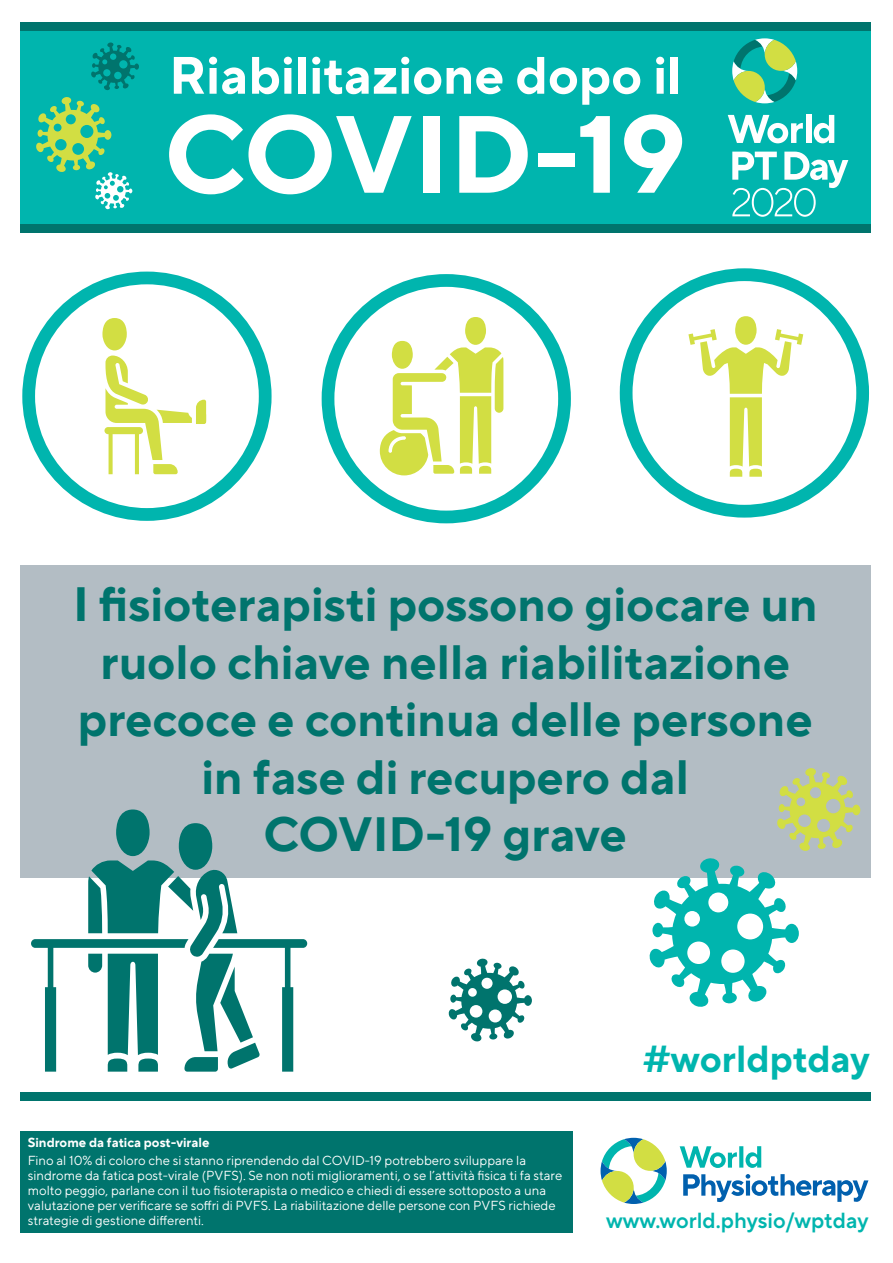
<style>
.page{position:relative;width:893px;height:1263px;background:#fff}
.page>*{position:absolute;margin:0;border:0;box-sizing:border-box;transform-origin:0 0}
.t1{font:700 109.5px "TT Norms Pro";color:#fff}
.t2{font:700 52.5px "TT Norms Pro";color:#fff}
.t3{font:700 48px/57.6px "TT Norms Pro";color:#00746d;text-align:center}
.t4{font:700 37.5px "TT Norms Pro";color:#00b5ae}
.t5{font:600 21.75px "TT Norms Pro";color:#00b5ae}
.t6{font:13.05px/15px "TT Norms Pro";color:#fff}
.t7{font:700 13.05px "TT Norms Pro";color:#fff}
</style>
<div class="page">
<div style="left:20px;top:565px;width:850px;height:313px;background:#b3bdc4"></div>
<div style="left:20px;top:25px;width:850px;height:199px;background:#00b5ae"></div>
<div style="left:20px;top:224px;width:850px;height:9px;background:#00746d"></div>
<div style="left:20px;top:22px;width:850px;height:9px;background:#00746d"></div>
<svg style="left:680px;top:1146px;width:57px;height:22px"></svg>
<svg style="left:739px;top:1146px;width:4px;height:21px"></svg>
<svg style="left:745px;top:1146px;width:16px;height:22px"></svg>
<svg style="left:683px;top:1174px;width:185px;height:28px"></svg>
<svg style="left:601px;top:1138px;width:66px;height:66px"></svg>
<div style="left:20px;top:1131px;width:553px;height:102px;background:#00746d"></div>
<div style="left:20px;top:1092px;width:850px;height:9px;background:#00746d"></div>
<svg style="left:649px;top:858px;width:150px;height:149px"></svg>
<svg style="left:448px;top:958px;width:84px;height:84px"></svg>
<svg style="left:777px;top:768px;width:83px;height:83px"></svg>
<svg style="left:31px;top:809px;width:276px;height:263px"></svg>
<svg style="left:380px;top:317px;width:123px;height:158px"></svg>
<div style="left:322px;top:274px;width:249px;height:249px;border:13px solid #00b5ae;border-radius:50%"></div>
<div style="left:22px;top:272px;width:250px;height:249px;border:13px solid #00b5ae;border-radius:50%"></div>
<div style="left:620px;top:268px;width:249px;height:250px;border:13px solid #00b5ae;border-radius:50%"></div>
<svg style="left:102px;top:318px;width:104px;height:156px"></svg>
<svg style="left:688px;top:316px;width:115px;height:161px"></svg>
<svg style="left:91px;top:42px;width:48px;height:48px"></svg>
<svg style="left:36px;top:97px;width:96px;height:112px"></svg>
<svg style="left:732px;top:38px;width:65px;height:65px"></svg>
<svg style="left:728px;top:115px;width:75px;height:28px"></svg>
<div style="left:806px;top:115px;width:5px;height:28px;background:#fff"></div>
<svg style="left:814px;top:115px;width:20px;height:28px"></svg>
<svg style="left:732px;top:152px;width:116px;height:65px"></svg>
<h2 class="t2" style="left:169px;top:36px;width:514px">Riabilitazione dopo il</h2>
<h1 class="t1" style="left:164px;top:73px;width:524px">COVID-19</h1>
<h3 class="t3" style="left:73px;top:572px;width:746px">I fisioterapisti possono giocare un ruolo chiave nella riabilitazione precoce e continua delle persone in fase di recupero dal<br>COVID-19 grave</h3>
<p class="t7" style="left:28px;top:1133px;width:183px">Sindrome da fatica post-virale</p>
<p class="t6" style="left:28px;top:1152px;width:536px">Fino al 10% di coloro che si stanno riprendendo dal COVID-19 potrebbero sviluppare la sindrome da fatica post-virale (PVFS). Se non noti miglioramenti, o se l’attività fisica ti fa stare molto peggio, parlane con il tuo fisioterapista o medico e chiedi di essere sottoposto a una valutazione per verificare se soffri di PVFS. La riabilitazione delle persone con PVFS richiede strategie di gestione differenti.</p>
<h3 class="t4" style="left:643px;top:1031px;width:228px">#worldptday</h3>
<h3 class="t5" style="left:606px;top:1204px;width:264px">www.world.physio/wptday</h3>
</div>
